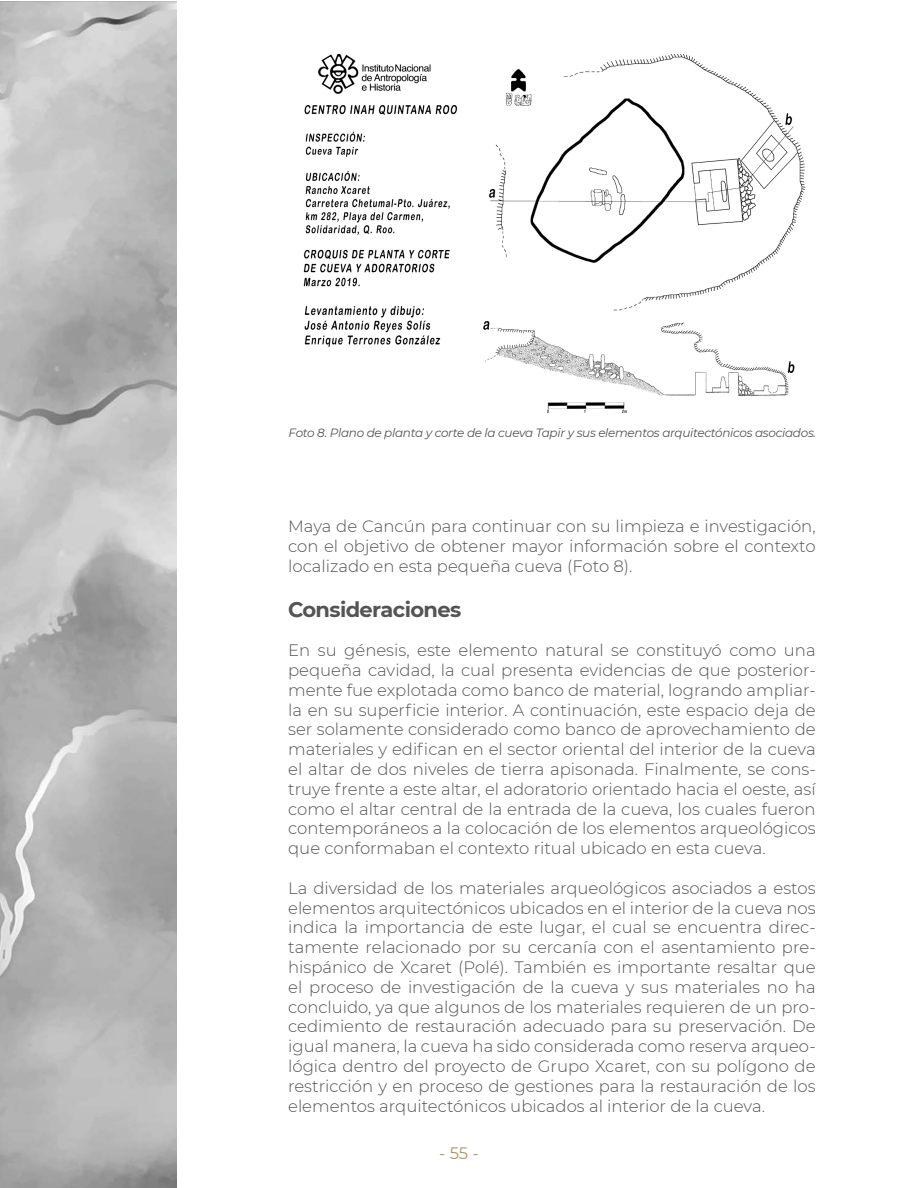
<style>
.page{position:relative;width:918px;height:1188px;background:#fff}
.page>*{position:absolute;margin:0;border:0;box-sizing:border-box;transform-origin:0 0}
.t1{font:21px "Montserrat Bold 2";letter-spacing:-.03em;color:#555454}
.t2{font:16.5px/19.8px "Montserrat Light 2";color:#555454;text-align:justify}
.t3{font:300 16.5px "Montserrat";color:#555454}
.t4{font:16.5px "Montserrat";color:#b0935e}
.t5{font:italic 12px "Montserrat";letter-spacing:-.025em;color:#555454}
</style>
<div class="page">
<img style="left:0;top:1px;width:177px;height:1187px">
<img style="left:303px;top:54px;width:503px;height:359px">
<p class="t5" style="left:289px;top:425px;width:529px">Foto 8. Plano de planta y corte de la cueva Tapir y sus elementos arquitectónicos asociados.</p>
<p class="t2" style="left:288px;top:516px;width:529px">Maya de Cancún para continuar con su limpieza e investigación, con el objetivo de obtener mayor información sobre el contexto localizado en esta pequeña cueva (Foto 8).</p>
<p class="t1" style="left:288px;top:594px;width:175px">Consideraciones</p>
<p class="t2" style="left:288px;top:640px;width:529px">En su génesis, este elemento natural se constituyó como una pequeña cavidad, la cual presenta evidencias de que posterior&shy;mente fue explotada como banco de material, logrando ampliar-</p>
<p class="t3" style="left:288px;top:699px;width:529px">la en su superficie interior. A continuación, este espacio deja de</p>
<p class="t2" style="left:288px;top:719px;width:529px">ser solamente considerado como banco de aprovechamiento de</p>
<p class="t3" style="left:288px;top:738px;width:529px">materiales y edifican en el sector oriental del interior de la cueva</p>
<p class="t2" style="left:288px;top:759px;width:529px">el altar de dos niveles de tierra apisonada. Finalmente, se cons&shy;truye frente a este altar, el adoratorio orientado hacia el oeste, así como el altar central de la entrada de la cueva, los cuales fueron contemporáneos a la colocación de los elementos arqueológicos que conformaban el contexto ritual ubicado en esta cueva.</p>
<p class="t2" style="left:288px;top:877px;width:529px">La diversidad de los materiales arqueológicos asociados a estos elementos arquitectónicos ubicados en el interior de la cueva nos indica la importancia de este lugar, el cual se encuentra direc&shy;tamente relacionado por su cercanía con el asentamiento pre&shy;hispánico de Xcaret (Polé). También es importante resaltar que el proceso de investigación de la cueva y sus materiales no ha concluido, ya que algunos de los materiales requieren de un pro&shy;cedimiento de restauración adecuado para su preservación. De igual manera, la cueva ha sido considerada como reserva arqueo&shy;lógica dentro del proyecto de Grupo Xcaret, con su polígono de restricción y en proceso de gestiones para la restauración de los elementos arquitectónicos ubicados al interior de la cueva.</p>
<p class="t4" style="left:439px;top:1142px;width:41px">- 55 -</p>
</div>
